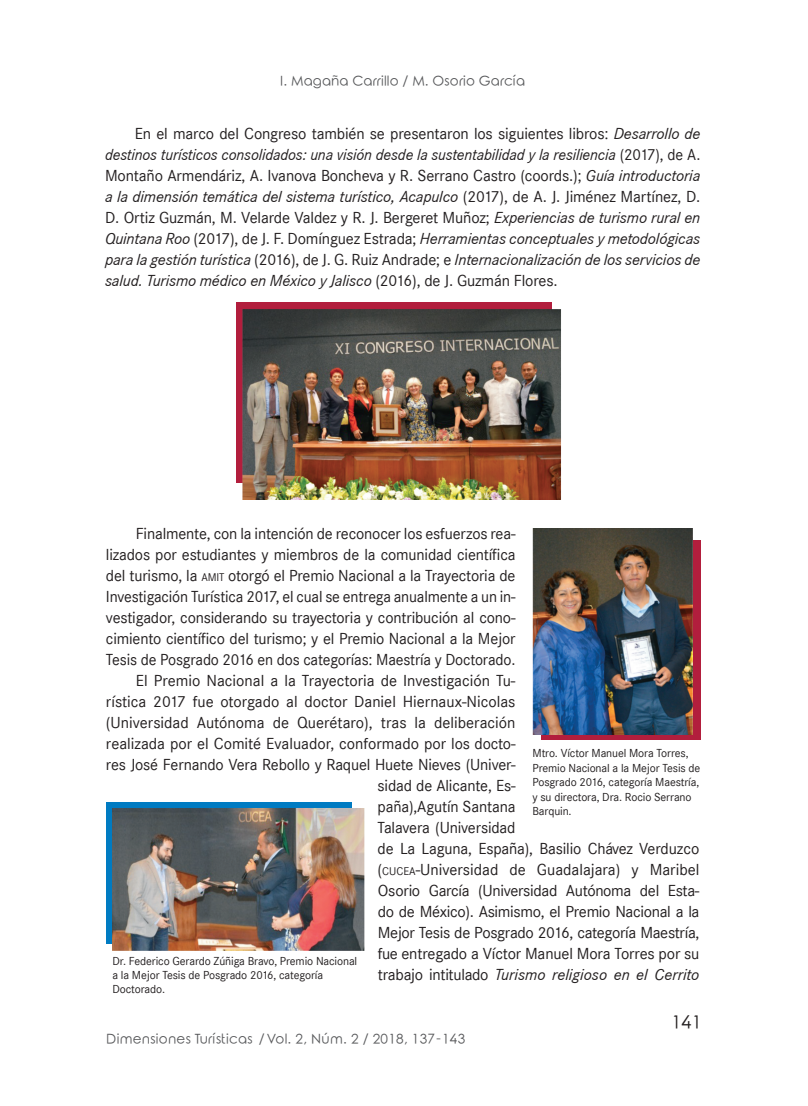
<style>
.page{position:relative;width:808px;height:1106px;background:#fff}
.page>*{position:absolute;margin:0;border:0;box-sizing:border-box;transform-origin:0 0}
.t1{font:18px "Rounded Elegance";color:#231f20}
.t2{font:16.5px "Corporate S";letter-spacing:-.01em;color:#231f20}
.t3{font:italic 16.5px/21px "Corporate S";letter-spacing:-.01em;color:#231f20;text-align:justify}
.t4{font:13.5px "Rounded Elegance";letter-spacing:.02em;color:#57585a}
.t5{font:12px/14.4px "Corporate S";letter-spacing:-.01em;color:#231f20}
.s1{font-style:normal}
.s2{font-size:11.55px}
</style>
<div class="page">
<div style="left:236px;top:303px;width:315px;height:180px;background:#b21e3d"></div>
<img style="left:242px;top:310px;width:319px;height:190px">
<div style="left:541px;top:540px;width:160px;height:199px;background:#b21e3d"></div>
<img style="left:532px;top:529px;width:161px;height:205px">
<div style="left:106px;top:802px;width:246px;height:141px;background:#007bc2"></div>
<img style="left:112px;top:808px;width:253px;height:142px">
<p class="t4" style="left:280px;top:73px;width:246px">I. Magaña Carrillo / M. Osorio García</p>
<p class="t3" style="left:105px;top:123px;width:597px;text-indent:30px"><span class="s1">En el marco del Congreso también se presentaron los siguientes libros:</span> Desarrollo de destinos turísticos consolidados: una visión desde la sustentabilidad y la resiliencia <span class="s1">(2017), de A.<br>Montaño Armendáriz, A. Ivanova Boncheva y R. Serrano Castro (coords.);</span> Guía introductoria a la dimensión temática del sistema turístico, Acapulco <span class="s1">(2017), de A. J. Jiménez Martínez, D.<br>D. Ortiz Guzmán, M. Velarde Valdez y R. J. Bergeret Muñoz;</span> Experiencias de turismo rural en Quintana Roo <span class="s1">(2017), de J. F. Domínguez Estrada;</span> Herramientas conceptuales y metodológicas para la gestión turística <span class="s1">(2016), de J. G. Ruiz Andrade; e</span> Internacionalización de los servicios de salud. Turismo médico en México y Jalisco <span class="s1">(2016), de J. Guzmán Flores.</span></p>
<p class="t2" style="left:136px;top:524px;width:381px">Finalmente, con la intención de reconocer los esfuerzos rea-</p>
<p class="t2" style="left:106px;top:545px;width:411px">lizados por estudiantes y miembros de la comunidad científica</p>
<p class="t2" style="left:106px;top:566px;width:411px">del turismo, la <span class="s2">AMIT</span> otorgó el Premio Nacional a la Trayectoria de</p>
<p class="t2" style="left:106px;top:587px;width:411px">Investigación Turística 2017, el cual se entrega anualmente a un in-</p>
<p class="t2" style="left:106px;top:608px;width:411px">vestigador, considerando su trayectoria y contribución al cono-</p>
<p class="t2" style="left:106px;top:629px;width:411px">cimiento científico del turismo; y el Premio Nacional a la Mejor</p>
<p class="t2" style="left:106px;top:650px;width:411px">Tesis de Posgrado 2016 en dos categorías: Maestría y Doctorado.</p>
<p class="t2" style="left:136px;top:671px;width:381px">El Premio Nacional a la Trayectoria de Investigación Tu-</p>
<p class="t2" style="left:106px;top:692px;width:411px">rística 2017 fue otorgado al doctor Daniel Hiernaux-Nicolas</p>
<p class="t2" style="left:106px;top:713px;width:411px">(Universidad Autónoma de Querétaro), tras la deliberación</p>
<p class="t2" style="left:106px;top:734px;width:411px">realizada por el Comité Evaluador, conformado por los docto-</p>
<p class="t2" style="left:106px;top:755px;width:411px">res José Fernando Vera Rebollo y Raquel Huete Nieves (Univer-</p>
<p class="t2" style="left:378px;top:776px;width:139px">sidad de Alicante, Es-</p>
<p class="t2" style="left:378px;top:797px;width:139px">paña),Agutín Santana</p>
<p class="t2" style="left:378px;top:818px;width:139px">Talavera (Universidad</p>
<p class="t2" style="left:378px;top:839px;width:323px">de La Laguna, España), Basilio Chávez Verduzco</p>
<p class="t2" style="left:378px;top:860px;width:323px">(<span class="s2">CUCEA</span>-Universidad de Guadalajara) y Maribel</p>
<p class="t2" style="left:378px;top:881px;width:323px">Osorio García (Universidad Autónoma del Esta-</p>
<p class="t2" style="left:378px;top:902px;width:323px">do de México). Asimismo, el Premio Nacional a la</p>
<p class="t2" style="left:378px;top:923px;width:323px">Mejor Tesis de Posgrado 2016, categoría Maestría,</p>
<p class="t2" style="left:378px;top:944px;width:323px">fue entregado a Víctor Manuel Mora Torres por su</p>
<p class="t3" style="left:378px;top:964px;width:323px"><span class="s1">trabajo intitulado</span> Turismo religioso en el Cerrito</p>
<p class="t5" style="left:532px;top:746px;width:169px">Mtro. Víctor Manuel Mora Torres,<br>Premio Nacional a la Mejor Tesis de<br>Posgrado 2016, categoría Maestría, y su directora, Dra. Rocio Serrano<br>Barquin.</p>
<p class="t5" style="left:112px;top:953px;width:246px">Dr. Federico Gerardo Zúñiga Bravo, Premio Nacional a la Mejor Tesis de Posgrado 2016, categoría<br>Doctorado.</p>
<p class="t4" style="left:106px;top:1030px;width:360px">Dimensiones Turísticas / Vol. 2, Núm. 2 / 2018, 137-143</p>
<p class="t1" style="left:672px;top:1011px;width:32px">141</p>
</div>
